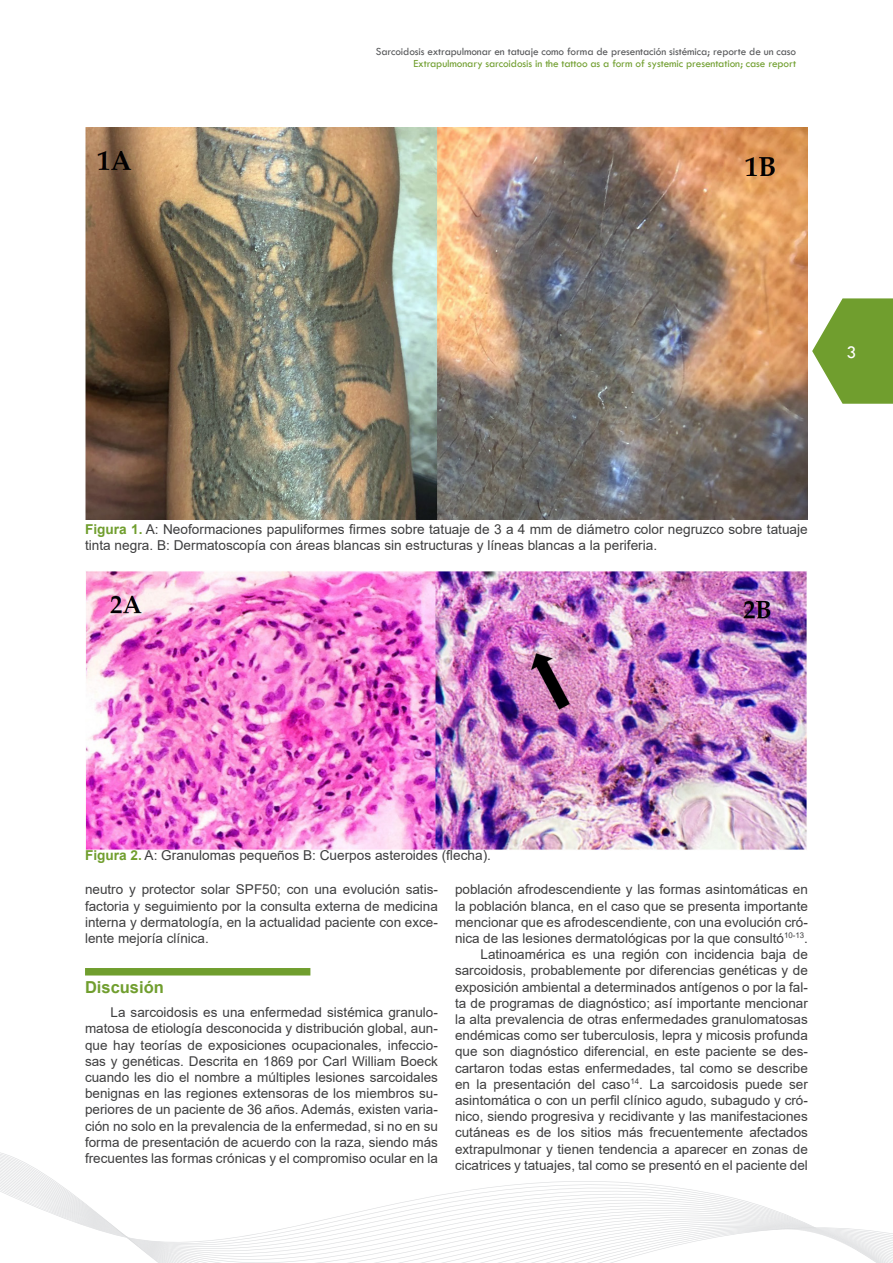
<style>
.page{position:relative;width:893px;height:1263px;background:#fff}
.page>*{position:absolute;margin:0;border:0;box-sizing:border-box;transform-origin:0 0}
.t1{font:18px "Tw Cen";color:#fff}
.Val_1{font:700 16.5px "Arial";color:#709e2e}
.Texto_General{font:13.65px/16.4px "Arial";color:#3e3e3f}
.Texto_General-2{font:13.5px/16.2px "Arial";color:#3e3e3f;text-align:justify}
.t2{font:11.25px "Tw Cen";letter-spacing:-.01em;color:#57585a}
.t3{font:11.25px "Tw Cen";letter-spacing:-.01em;color:#709e2e}
.s1{font-weight:700;color:#709e2e}
</style>
<div class="page">
<svg style="left:812px;top:298px;width:81px;height:106px"></svg>
<svg style="left:0;top:1167px;width:893px;height:96px"></svg>
<div style="left:85px;top:968px;width:225px;height:7px;background:#709e2e"></div>
<img style="left:85px;top:128px;width:723px;height:391px">
<img style="left:85px;top:571px;width:722px;height:279px">
<p class="t2" style="left:376px;top:45px;width:422px">Sarcoidosis extrapulmonar en tatuaje como forma de presentación sistémica; reporte de un caso</p>
<p class="t3" style="left:413px;top:57px;width:384px">Extrapulmonary sarcoidosis in the tattoo as a form of systemic presentation; case report</p>
<h1 class="t1" style="left:846px;top:341px;width:11px">3</h1>
<p class="Texto_General" style="left:85px;top:521px;width:724px"><span class="s1">Figura 1.</span> A: Neoformaciones papuliformes firmes sobre tatuaje de 3 a 4 mm de diámetro color negruzco sobre tatuaje tinta negra. B: Dermatoscopía con áreas blancas sin estructuras y líneas blancas a la periferia.</p>
<p class="Texto_General" style="left:85px;top:847px;width:407px"><span class="s1">Figura 2.</span> A: Granulomas pequeños B: Cuerpos asteroides (flecha).</p>
<p class="Texto_General-2" style="left:85px;top:881px;width:354px">neutro y protector solar SPF50; con una evolución satis&shy;factoria y seguimiento por la consulta externa de medicina interna y dermatología, en la actualidad paciente con exce&shy;lente mejoría clínica.</p>
<p class="Val_1" style="left:85px;top:975px;width:80px">Discusión</p>
<p class="Texto_General-2" style="left:85px;top:1004px;width:354px;text-indent:26px">La sarcoidosis es una enfermedad sistémica granulo&shy;matosa de etiología desconocida y distribución global, aun&shy;que hay teorías de exposiciones ocupacionales, infeccio&shy;sas y genéticas. Descrita en 1869 por Carl William Boeck cuando les dio el nombre a múltiples lesiones sarcoidales benignas en las regiones extensoras de los miembros su&shy;periores de un paciente de 36 años. Además, existen varia&shy;ción no solo en la prevalencia de la enfermedad, si no en su forma de presentación de acuerdo con la raza, siendo más frecuentes las formas crónicas y el compromiso ocular en la</p>
<p class="Texto_General-2" style="left:455px;top:881px;width:354px">población afrodescendiente y las formas asintomáticas en la población blanca, en el caso que se presenta importante mencionar que es afrodescendiente, con una evolución cró&shy;nica de las lesiones dermatológicas por la que consultó<sup>10-13</sup>.</p>
<p class="Texto_General-2" style="left:455px;top:946px;width:354px;text-indent:26px">Latinoamérica es una región con incidencia baja de sarcoidosis, probablemente por diferencias genéticas y de exposición ambiental a determinados antígenos o por la fal&shy;ta de programas de diagnóstico; así importante mencionar la alta prevalencia de otras enfermedades granulomatosas endémicas como ser tuberculosis, lepra y micosis profunda que son diagnóstico diferencial, en este paciente se des&shy;cartaron todas estas enfermedades, tal como se describe en la presentación del caso<sup>14</sup>. La sarcoidosis puede ser asintomática o con un perfil clínico agudo, subagudo y cró&shy;nico, siendo progresiva y recidivante y las manifestaciones cutáneas es de los sitios más frecuentemente afectados extrapulmonar y tienen tendencia a aparecer en zonas de cicatrices y tatuajes, tal como se presentó en el paciente del</p>
</div>
